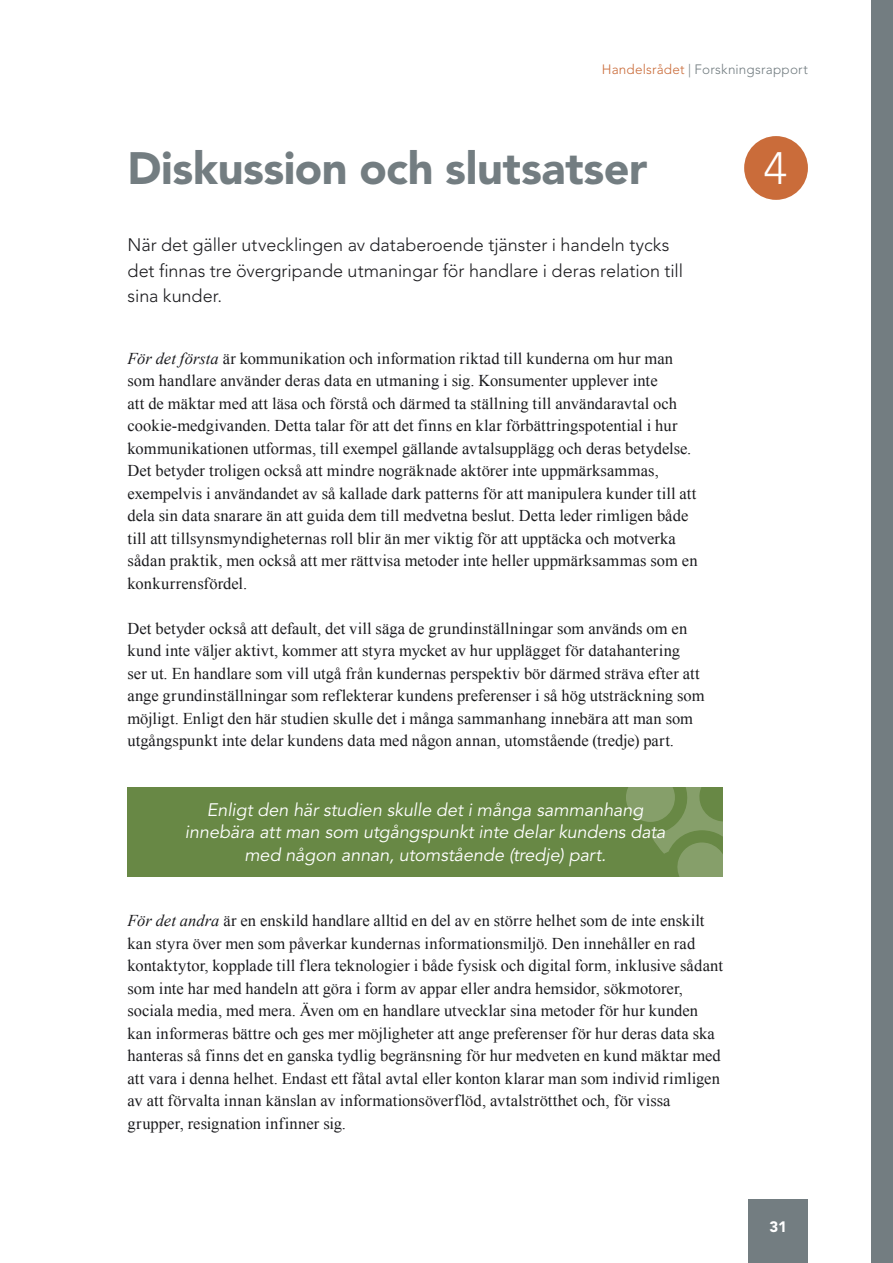
<style>
.page{position:relative;width:893px;height:1263px;background:#fff}
.page>*{position:absolute;margin:0;border:0;box-sizing:border-box;transform-origin:0 0}
.t1{font:900 45px "Avenir LT Std";letter-spacing:-.01em;color:#737d81}
.t2{font:300 45px "Avenir LT Std";color:#fff}
.t3{font:300 18px/25.5px "Avenir LT Std";color:#1b1b1e}
.t4{font:italic 18px/22.5px "Avenir LT Std";color:#fff;text-align:center}
.t5{font:16.5px/22.5px "Times New Roman";letter-spacing:.005em;color:#1b1b1e}
.t6{font:900 15px "Avenir LT Std";color:#fff}
.t7{font:300 13.5px "Avenir LT Std";letter-spacing:.015em;color:#737d81}
.s1{color:#ca6c3a}
.s2{font-style:italic}
</style>
<div class="page">
<div style="left:748px;top:1199px;width:60px;height:64px;background:#737d81"></div>
<div style="left:872px;top:0;width:21px;height:1263px;background:#737d81"></div>
<div style="left:744px;top:136px;width:64px;height:64px;background:#ca6c3a;border-radius:50%"></div>
<div style="left:128px;top:787px;width:595px;height:89px;background:#688845"></div>
<svg style="left:626px;top:787px;width:97px;height:89px"></svg>
<p class="t7" style="left:602px;top:61px;width:207px"><span class="s1">Handelsrådet</span> | Forskningsrapport</p>
<h1 class="t1" style="left:128px;top:141px;width:521px">Diskussion och slutsatser</h1>
<p class="t3" style="left:128px;top:232px;width:557px">När det gäller utvecklingen av databeroende tjänster i handeln tycks det finnas tre övergripande utmaningar för handlare i deras relation till sina kunder.</p>
<p class="t5" style="left:128px;top:347px;width:571px"><span class="s2">För det första</span> är kommunikation och information riktad till kunderna om hur man som handlare använder deras data en utmaning i sig. Konsumenter upplever inte<br>att de mäktar med att läsa och förstå och därmed ta ställning till användaravtal och cookie-medgivanden. Detta talar för att det finns en klar förbättringspotential i hur kommunikationen utformas, till exempel gällande avtalsupplägg och deras betydelse.<br>Det betyder troligen också att mindre nogräknade aktörer inte uppmärksammas, exempelvis i användandet av så kallade dark patterns för att manipulera kunder till att dela sin data snarare än att guida dem till medvetna beslut. Detta leder rimligen både till att tillsynsmyndigheternas roll blir än mer viktig för att upptäcka och motverka sådan praktik, men också att mer rättvisa metoder inte heller uppmärksammas som en konkurrensfördel.</p>
<p class="t5" style="left:128px;top:617px;width:578px">Det betyder också att default, det vill säga de grundinställningar som används om en kund inte väljer aktivt, kommer att styra mycket av hur upplägget för datahantering<br>ser ut. En handlare som vill utgå från kundernas perspektiv bör därmed sträva efter att ange grundinställningar som reflekterar kundens preferenser i så hög utsträckning som möjligt. Enligt den här studien skulle det i många sammanhang innebära att man som utgångspunkt inte delar kundens data med någon annan, utomstående (tredje) part.</p>
<p class="t4" style="left:185px;top:799px;width:482px">Enligt den här studien skulle det i många sammanhang innebära att man som utgångspunkt inte delar kundens data med någon annan, utomstående (tredje) part.</p>
<p class="t5" style="left:128px;top:909px;width:597px"><span class="s2">För det andra</span> är en enskild handlare alltid en del av en större helhet som de inte enskilt kan styra över men som påverkar kundernas informationsmiljö. Den innehåller en rad kontaktytor, kopplade till flera teknologier i både fysisk och digital form, inklusive sådant som inte har med handeln att göra i form av appar eller andra hemsidor, sökmotorer, sociala media, med mera. Även om en handlare utvecklar sina metoder för hur kunden kan informeras bättre och ges mer möjligheter att ange preferenser för hur deras data ska hanteras så finns det en ganska tydlig begränsning för hur medveten en kund mäktar med att vara i denna helhet. Endast ett fåtal avtal eller konton klarar man som individ rimligen av att förvalta innan känslan av informationsöverflöd, avtalströtthet och, för vissa grupper, resignation infinner sig.</p>
<h1 class="t2" style="left:764px;top:142px;width:25px">4</h1>
<p class="t6" style="left:769px;top:1217px;width:19px">31</p>
</div>
